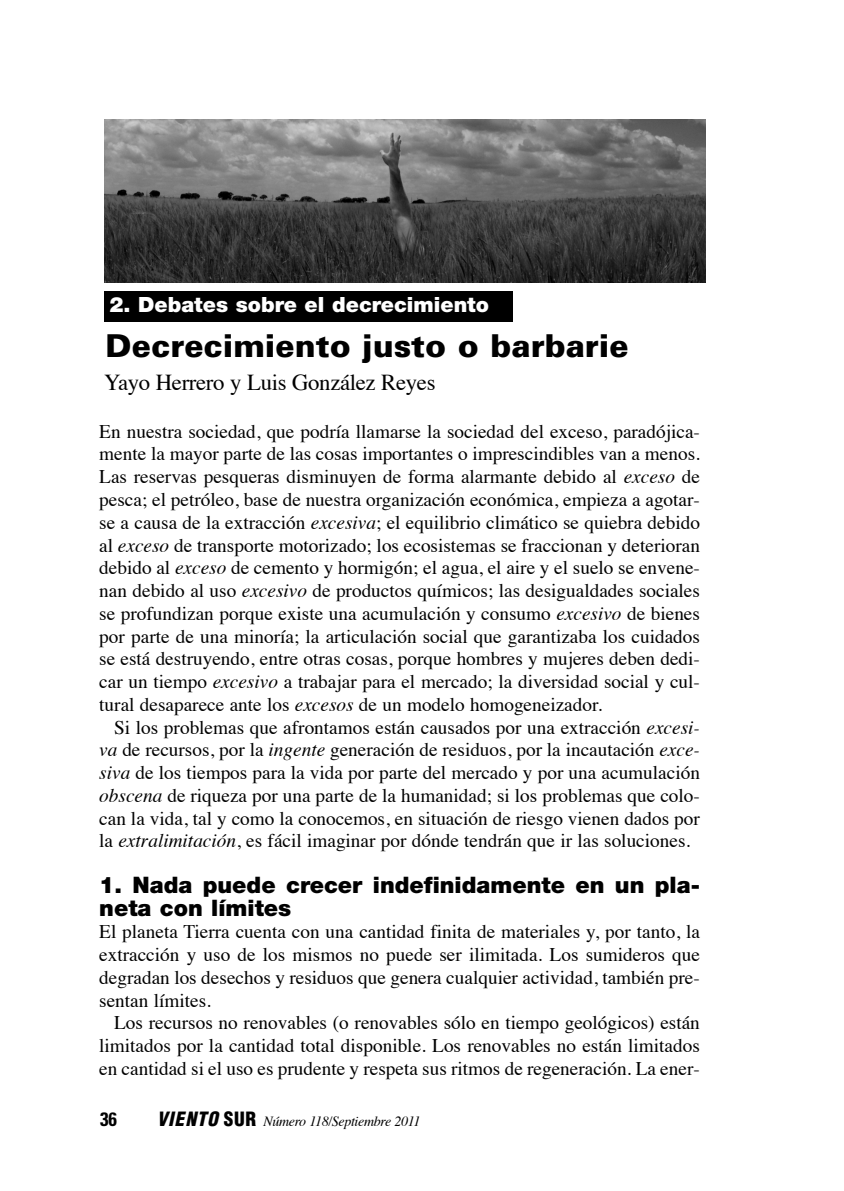
<style>
.page{position:relative;width:844px;height:1191px;background:#fff}
.page>*{position:absolute;margin:0;border:0;box-sizing:border-box;transform-origin:0 0}
.t1{font:900 31.5px "Univers";color:#000}
.t2{font:900 22.75px/22.8px "Helvetica Neue";color:#000}
.t3{font:22.75px "Times";letter-spacing:-.015em;color:#000}
.t4{font:900 21px "Helvetica Neue";color:#fff}
.t5{font:19.25px/22.8px "Times";color:#000;text-align:justify}
.t6{font:700 condensed 19.25px "Univers";color:#000}
.t7{font:italic 14px "Times";letter-spacing:-.025em;color:#000}
.s1{font-style:italic}
.s2{font-family:"Helvetica";font-weight:900;font-stretch:condensed;font-size:19.25px}
.s3{font-family:"Helvetica";font-weight:900;font-style:normal;font-stretch:condensed;font-size:19.25px}
</style>
<div class="page">
<div style="left:104px;top:291px;width:408px;height:30px;background:#000"></div>
<img style="left:105px;top:119px;width:600px;height:164px">
<p class="t4" style="left:109px;top:297px;width:381px">2. Debates sobre el decrecimiento</p>
<h1 class="t1" style="left:106px;top:334px;width:524px">Decrecimiento justo o barbarie</h1>
<p class="t3" style="left:104px;top:373px;width:333px">Yayo Herrero y Luis González Reyes</p>
<p class="t5" style="left:99px;top:421px;width:602px">En nuestra sociedad, que podría llamarse la sociedad del exceso, paradójica&shy;mente la mayor parte de las cosas importantes o imprescindibles van a menos.<br>Las reservas pesqueras disminuyen de forma alarmante debido al <span class="s1">exceso</span> de pesca; el petróleo, base de nuestra organización económica, empieza a agotar&shy;se a causa de la extracción <span class="s1">excesiva</span>; el equilibrio climático se quiebra debido al <span class="s1">exceso</span> de transporte motorizado; los ecosistemas se fraccionan y deterioran debido al <span class="s1">exceso</span> de cemento y hormigón; el agua, el aire y el suelo se envene&shy;nan debido al uso <span class="s1">excesivo</span> de productos químicos; las desigualdades sociales se profundizan porque existe una acumulación y consumo <span class="s1">excesivo</span> de bienes por parte de una minoría; la articulación social que garantizaba los cuidados se está destruyendo, entre otras cosas, porque hombres y mujeres deben dedi&shy;car un tiempo <span class="s1">excesivo</span> a trabajar para el mercado; la diversidad social y cul&shy;tural desaparece ante los <span class="s1">excesos</span> de un modelo homogeneizador.</p>
<p class="t5" style="left:99px;top:717px;width:602px;text-indent:15px">Si los problemas que afrontamos están causados por una extracción <span class="s1">excesi&shy;va</span> de recursos, por la <span class="s1">ingente</span> generación de residuos, por la incautación <span class="s1">exce&shy;siva</span> de los tiempos para la vida por parte del mercado y por una acumulación <span class="s1">obscena</span> de riqueza por una parte de la humanidad; si los problemas que colo&shy;can la vida, tal y como la conocemos, en situación de riesgo vienen dados por la <span class="s1">extralimitación</span>, es fácil imaginar por dónde tendrán que ir las soluciones.</p>
<p class="t2" style="left:99px;top:875px;width:602px">1. Nada puede crecer indefinidamente en un pla&shy;neta con límites</p>
<p class="t5" style="left:99px;top:922px;width:602px">El planeta Tierra cuenta con una cantidad finita de materiales y, por tanto, la extracción y uso de los mismos no puede ser ilimitada. Los sumideros que degradan los desechos y residuos que genera cualquier actividad, también pre&shy;sentan límites.</p>
<p class="t5" style="left:99px;top:1013px;width:602px;text-indent:15px">Los recursos no renovables (o renovables sólo en tiempo geológicos) están limitados por la cantidad total disponible. Los renovables no están limitados en cantidad si el uso es prudente y respeta sus ritmos de regeneración. La ener-</p>
<p class="t6" style="left:100px;top:1112px;width:18px">36</p>
<p class="t7" style="left:157px;top:1115px;width:265px"><span class="s2">VIENTO</span> <span class="s3">SUR</span> Número 118/Septiembre 2011</p>
</div>
